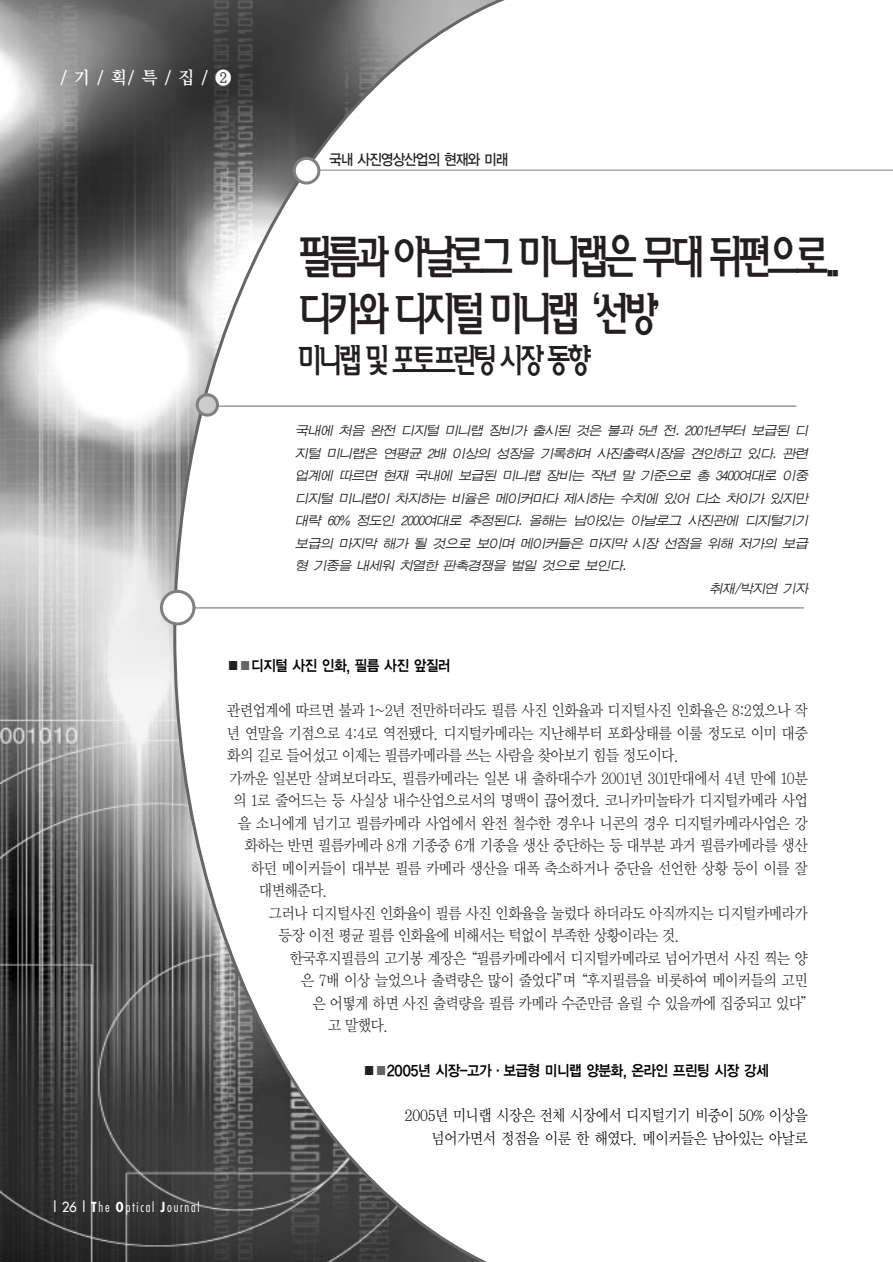
<style>
.page{position:relative;width:893px;height:1262px;background:#fff}
.page>*{position:absolute;margin:0;border:0;box-sizing:border-box;transform-origin:0 0}
.t1{font:45px/57px "Soma M";letter-spacing:-.18em;color:#231f20;scale:.78 1}
.t2{font:33px "Soma M";letter-spacing:-.18em;color:#231f20;scale:.75 1}
.t3{font:18px "Y Mj O14";color:#fff;scale:.95 1}
.t4{font:15.75px "Y Mj O12";letter-spacing:-.095em;color:#231f20;scale:.9 1}
.t5{font:15.75px/22.5px "Y Mj O12";letter-spacing:-.095em;color:#000;text-align:right;scale:.9 1}
.t6{font:italic 15px "JC Nmg J";color:#231f20;scale:.91 1}
.t7{font:15px "YGO14";letter-spacing:-.105em;color:#000;scale:.9 1}
.t8{font:15px "YGO13";letter-spacing:-.135em;color:#231f20;scale:.9 1}
.t9{font:italic 15px "JC Nmg J";color:#231f20;scale:.9 1}
.t10{font:300 condensed 13.5px "Futura";letter-spacing:.125em;color:#fff}
.s1{font-size:34.5px}
.s2{font-weight:400;font-stretch:normal}
.s3{font-weight:700}
.s4{color:#231f20}
.s5{color:#666}
</style>
<div class="page">
<img style="left:0;top:0;width:173px;height:1261px">
<svg style="left:173px;top:0;width:350px;height:1261px"></svg>
<hr style="left:207px;top:406px;width:589px;height:1px;background:#666">
<div style="left:197px;top:395px;width:20px;height:20px;background:#ccc;border-radius:50%"></div>
<div style="left:196px;top:393px;width:23px;height:23px;border:3px solid #808080;border-radius:50%"></div>
<hr style="left:308px;top:170px;width:584px;height:1px;background:#808080">
<div style="left:294px;top:158px;width:25px;height:25px;background:#fff;border-radius:50%"></div>
<div style="left:293px;top:157px;width:27px;height:27px;border:3px solid #808080;border-radius:50%"></div>
<hr style="left:169px;top:607px;width:634px;height:1px;background:#666">
<div style="left:161px;top:591px;width:33px;height:33px;background:#fff;border-radius:50%"></div>
<div style="left:160px;top:590px;width:35px;height:35px;border:3px solid #808080;border-radius:50%"></div>
<p class="t3" style="left:59px;top:70px;width:183px">/ 기/ 획/ 특/ 집/ ❷</p>
<p class="t8" style="left:328px;top:153px;width:202px">국내 사진영상산업의 현재와 미래</p>
<h1 class="t1" style="left:297px;top:230px;width:700px">필름과 아날로그 미니랩은 무대 뒤편으로.. 디카와 디지털 미니랩‘선방<span class="s1">’</span></h1>
<h2 class="t2" style="left:297px;top:345px;width:394px">미니랩 및 포토프린팅 시장 동향</h2>
<p class="t6" style="left:295px;top:424px;width:569px">국내에 처음 완전 디지털 미니랩 장비가 출시된 것은 불과 5년 전. 2001년부터 보급된 디</p>
<p class="t6" style="left:295px;top:446px;width:569px">지털 미니랩은 연평균 2배 이상의 성장을 기록하며 사진출력시장을 견인하고 있다. 관련</p>
<p class="t6" style="left:295px;top:469px;width:569px">업계에 따르면 현재 국내에 보급된 미니랩 장비는 작년 말 기준으로 총 3400여대로 이중</p>
<p class="t6" style="left:295px;top:491px;width:569px">디지털 미니랩이 차지하는 비율은 메이커마다 제시하는 수치에 있어 다소 차이가 있지만</p>
<p class="t6" style="left:295px;top:514px;width:569px">대략 60% 정도인 2000여대로 추정된다. 올해는 남아있는 아날로그 사진관에 디지털기기</p>
<p class="t6" style="left:295px;top:536px;width:569px">보급의 마지막 해가 될 것으로 보이며 메이커들은 마지막 시장 선점을 위해 저가의 보급</p>
<p class="t6" style="left:295px;top:559px;width:369px">형 기종을 내세워 치열한 판촉경쟁을 벌일 것으로 보인다.</p>
<p class="t9" style="left:709px;top:581px;width:114px">취재/박지연 기자</p>
<p class="t10" style="left:51px;top:1200px;width:150px"><span class="s2">| 26|</span> <span class="s3">T</span>he <span class="s3">O</span>ptical <span class="s3">J</span>ournal</p>
<p class="t7" style="left:226px;top:659px;width:251px"><span class="s4">■</span><span class="s5">■</span>디지털 사진 인화, 필름 사진 앞질러</p>
<p class="t4" style="left:226px;top:703px;width:648px">관련업계에 따르면 불과 1~2년 전만하더라도 필름 사진 인화율과 디지털사진 인화율은 8:2였으나 작</p>
<p class="t4" style="left:226px;top:726px;width:648px">년 연말을 기점으로 4:4로 역전됐다. 디지털카메라는 지난해부터 포화상태를 이룰 정도로 이미 대중</p>
<p class="t4" style="left:226px;top:748px;width:504px">화의 길로 들어섰고 이제는 필름카메라를 쓰는 사람을 찾아보기 힘들 정도이다.</p>
<p class="t4" style="left:229px;top:771px;width:645px">가까운 일본만 살펴보더라도, 필름카메라는 일본 내 출하대수가 2001년 301만대에서 4년 만에 10분</p>
<p class="t4" style="left:233px;top:793px;width:640px">의 1로 줄어드는 등 사실상 내수산업으로서의 명맥이 끊어졌다. 코니카미놀타가 디지털카메라 사업</p>
<p class="t4" style="left:237px;top:816px;width:635px">을 소니에게 넘기고 필름카메라 사업에서 완전 철수한 경우나 니콘의 경우 디지털카메라사업은 강</p>
<p class="t4" style="left:244px;top:838px;width:628px">화하는 반면 필름카메라 8개 기종중 6개 기종을 생산 중단하는 등 대부분 과거 필름카메라를 생산</p>
<p class="t4" style="left:250px;top:861px;width:621px">하던 메이커들이 대부분 필름 카메라 생산을 대폭 축소하거나 중단을 선언한 상황 등이 이를 잘</p>
<p class="t4" style="left:258px;top:883px;width:79px">대변해준다.</p>
<p class="t4" style="left:268px;top:906px;width:601px">그러나 디지털사진 인화율이 필름 사진 인화율을 눌렀다 하더라도 아직까지는 디지털카메라가</p>
<p class="t4" style="left:278px;top:928px;width:448px">등장 이전 평균 필름 인화율에 비해서는 턱없이 부족한 상황이라는 것.</p>
<p class="t4" style="left:289px;top:951px;width:578px">한국후지필름의 고기봉 계장은“필름카메라에서 디지털카메라로 넘어가면서 사진 찍는 양</p>
<p class="t4" style="left:300px;top:973px;width:566px">은 7배 이상 늘었으나 출력량은 많이 줄었다”며“후지필름을 비롯하여 메이커들의 고민</p>
<p class="t4" style="left:312px;top:996px;width:560px">은 어떻게 하면 사진 출력량을 필름 카메라 수준만큼 올릴 수 있을까에 집중되고 있다”</p>
<p class="t4" style="left:327px;top:1018px;width:69px">고 말했다.</p>
<p class="t7" style="left:362px;top:1064px;width:453px"><span class="s4">■</span><span class="s5">■</span>2005년 시장-고가·보급형 미니랩 양분화, 온라인 프린팅 시장 강세</p>
<p class="t5" style="left:404px;top:1105px;width:450px">2005년 미니랩 시장은 전체 시장에서 디지털기기 비중이 50% 이상을 넘어가면서 정점을 이룬 한 해였다. 메이커들은 남아있는 아날로</p>
</div>
